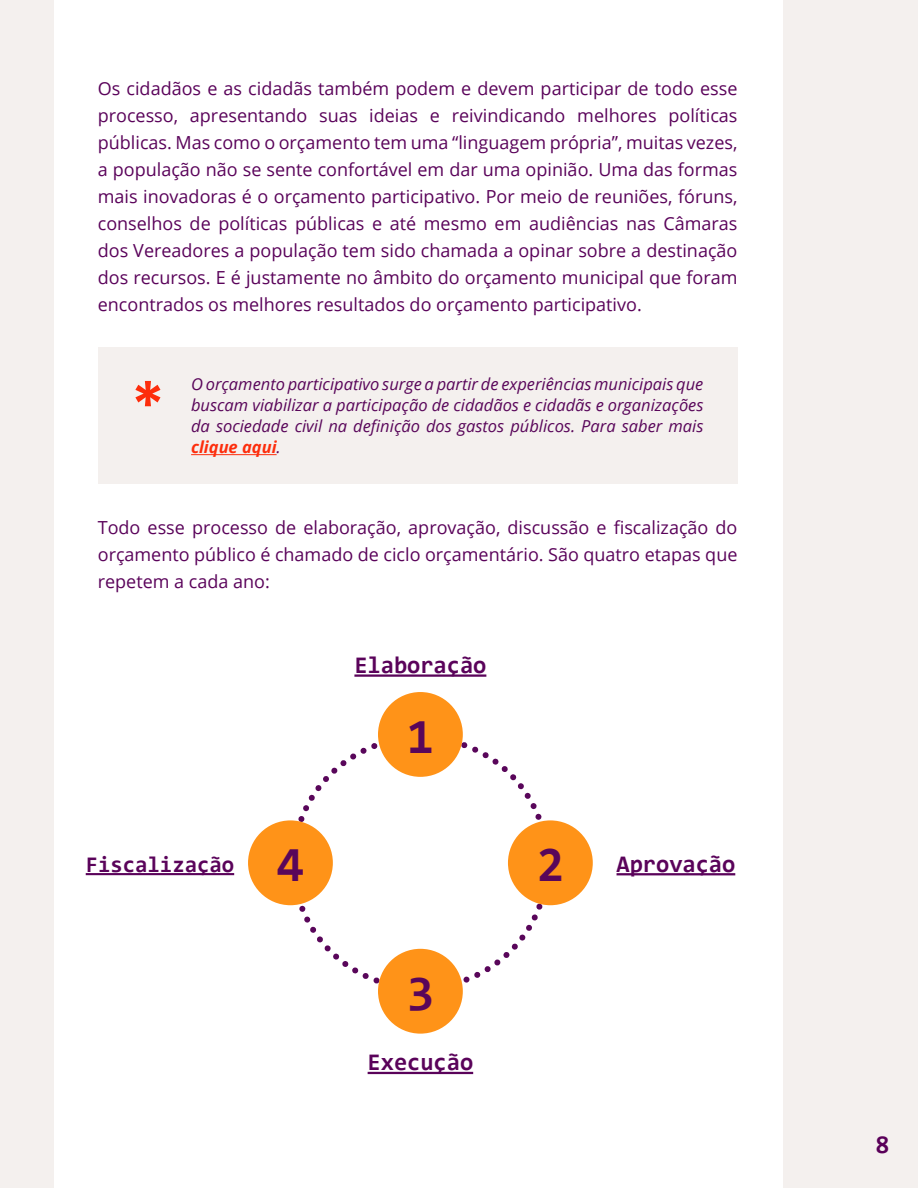
<style>
.page{position:relative;width:918px;height:1188px;background:#f4f0ee}
.page>*{position:absolute;margin:0;border:0;box-sizing:border-box;transform-origin:0 0}
.t1{font:700 60px "Consolas";color:#fd2d0c}
.t2{font:700 49.5px "Consolas";color:#59065a}
.t3{font:700 25.5px "Consolas";color:#5a0059}
.t4{font:700 24px "Consolas";color:#5a035a}
.t5{font:700 22.5px "Consolas";color:#5a035a}
.t6{font:18px/27px "Open Sans";color:#5a035a;text-align:justify}
.t7{font:italic 16.5px/21px "Open Sans";color:#59065a;text-align:justify}
.s1{font-weight:700;color:#fd2d0c}
</style>
<div class="page">
<div style="left:54px;top:0;width:728px;height:1188px;background:#fff"></div>
<div style="left:98px;top:347px;width:640px;height:137px;background:#f4f0ee"></div>
<hr style="left:191px;top:454px;width:86px;height:1px;background:#fd2d0c">
<svg style="left:287px;top:741px;width:267px;height:244px"></svg>
<div style="left:378px;top:949px;width:85px;height:85px;background:#ff9318;border-radius:50%"></div>
<div style="left:248px;top:820px;width:85px;height:85px;background:#ff9318;border-radius:50%"></div>
<div style="left:378px;top:692px;width:85px;height:85px;background:#ff9318;border-radius:50%"></div>
<div style="left:508px;top:820px;width:85px;height:85px;background:#ff9318;border-radius:50%"></div>
<hr style="left:354px;top:674px;width:132px;height:3px;background:#5a035a">
<hr style="left:617px;top:873px;width:118px;height:2px;background:#5a035a">
<hr style="left:368px;top:1072px;width:105px;height:2px;background:#5a035a">
<hr style="left:86px;top:873px;width:148px;height:2px;background:#5a035a">
<p class="t6" style="left:98px;top:74px;width:641px">Os cidadãos e as cidadãs também podem e devem participar de todo esse processo, apresentando suas ideias e reivindicando melhores políticas públicas. Mas como o orçamento tem uma “linguagem própria”, muitas vezes, a população não se sente confortável em dar uma opinião. Uma das formas mais inovadoras é o orçamento participativo. Por meio de reuniões, fóruns, conselhos de políticas públicas e até mesmo em audiências nas Câmaras dos Vereadores a população tem sido chamada a opinar sobre a destinação dos recursos. E é justamente no âmbito do orçamento municipal que foram encontrados os melhores resultados do orçamento participativo.</p>
<h1 class="t1" style="left:131px;top:364px;width:34px">*</h1>
<p class="t7" style="left:191px;top:373px;width:514px">O orçamento participativo surge a partir de experiências municipais que buscam viabilizar a participação de cidadãos e cidadãs e organizações da sociedade civil na definição dos gastos públicos. Para saber mais <span class="s1">clique aqui</span>.</p>
<p class="t6" style="left:98px;top:514px;width:641px">Todo esse processo de elaboração, aprovação, discussão e fiscalização do orçamento público é chamado de ciclo orçamentário. São quatro etapas que repetem a cada ano:</p>
<h3 class="t4" style="left:354px;top:650px;width:133px">Elaboração</h3>
<p class="t5" style="left:86px;top:850px;width:150px">Fiscalização</p>
<h2 class="t2" style="left:277px;top:833px;width:29px">4</h2>
<h2 class="t2" style="left:407px;top:705px;width:29px">1</h2>
<h2 class="t2" style="left:407px;top:962px;width:29px">3</h2>
<h3 class="t4" style="left:368px;top:1047px;width:107px">Execução</h3>
<h2 class="t2" style="left:537px;top:833px;width:29px">2</h2>
<h3 class="t4" style="left:617px;top:848px;width:120px">Aprovação</h3>
<h3 class="t3" style="left:875px;top:1128px;width:16px">8</h3>
</div>
